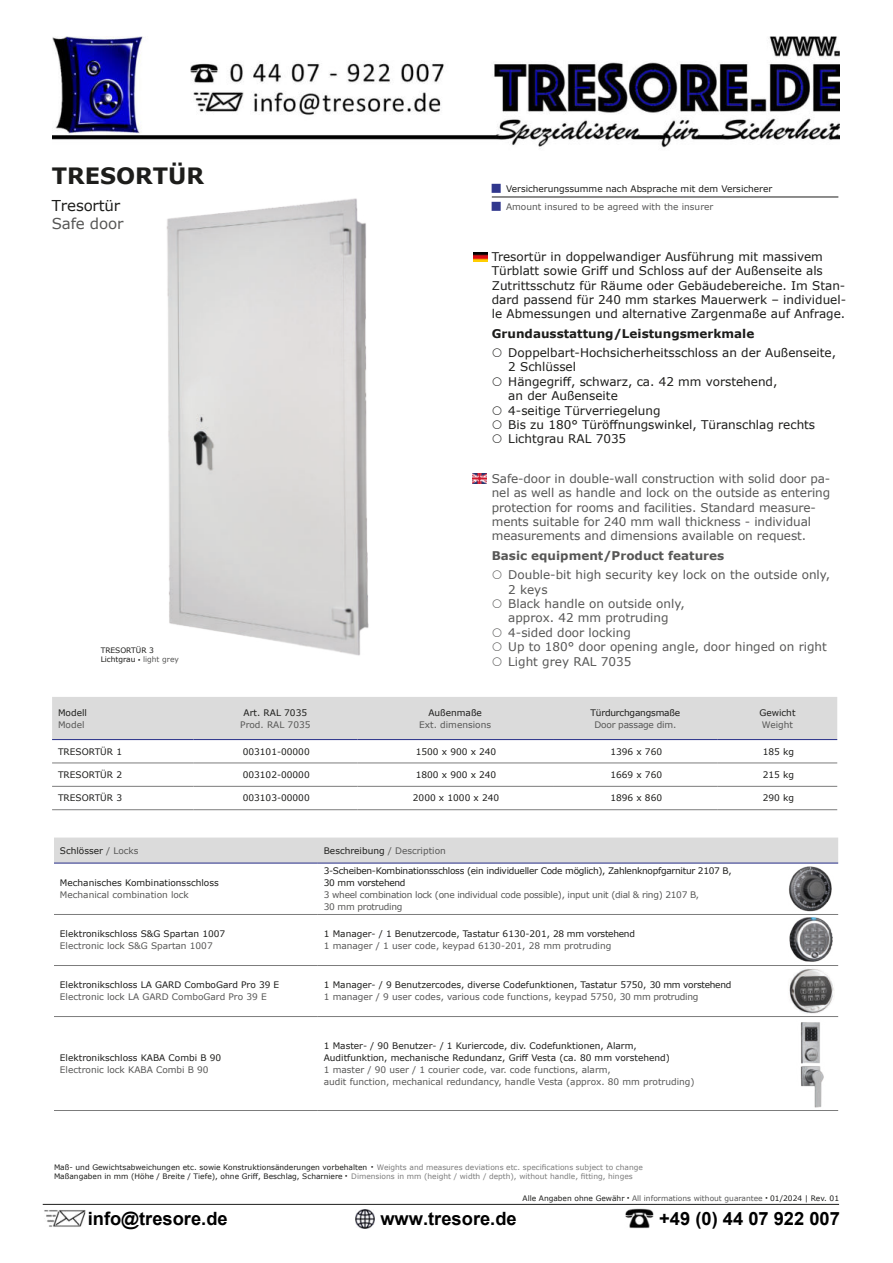
<style>
.page{position:relative;width:893px;height:1263px;background:#fff}
.page>*{position:absolute;margin:0;border:0;box-sizing:border-box;transform-origin:0 0}
.t1{font:700 22.5px "Verdana";color:#1d1d1b}
.t2{font:700 18.3px "Arial";color:#000}
.t3{font:15px "Verdana";letter-spacing:-.01em;color:#1d1d1b}
.t4{font:15px "Verdana";letter-spacing:-.01em;color:#575756}
.t5{font:12px/14.4px "Verdana";color:#1d1d1b}
.t6{font:12px/14.4px "Verdana";letter-spacing:-.005em;color:#575756}
.t7{font:700 12px "Verdana";color:#1d1d1b}
.t8{font:700 12px "Verdana";color:#575756}
.t9{font:9px/12px "Verdana";color:#1d1d1b}
.t10{font:9px/12px "Verdana";color:#575756}
.t11{font:9px/12px "Verdana";letter-spacing:-.03em;color:#1d1d1b}
.t12{font:9px/12px "Verdana";letter-spacing:-.03em;color:#575756}
.t13{font:9px "Verdana";letter-spacing:-.02em;color:#1d1d1b}
.t14{font:9px "Verdana";letter-spacing:-.02em;color:#575756}
.t15{font:7.5px/9px "Verdana";color:#7c7c7c}
.t16{font:7.5px/9px "Verdana";color:#1d1d1b}
.s1{color:#575756}
.s2{color:#1d1d1b}
</style>
<div class="page">
<img style="left:166px;top:198px;width:203px;height:458px">
<div style="left:52px;top:697px;width:785px;height:42px;background:#dbdbdb"></div>
<hr style="left:52px;top:739px;width:141px;height:1px;background:#30378d">
<hr style="left:193px;top:739px;width:164px;height:1px;background:#30378d">
<hr style="left:357px;top:739px;width:196px;height:1px;background:#30378d">
<hr style="left:553px;top:739px;width:165px;height:1px;background:#30378d">
<hr style="left:718px;top:739px;width:119px;height:1px;background:#30378d">
<hr style="left:52px;top:763px;width:141px;height:1px;background:#7c7c7c">
<hr style="left:193px;top:763px;width:164px;height:1px;background:#7c7c7c">
<hr style="left:357px;top:763px;width:196px;height:1px;background:#7c7c7c">
<hr style="left:553px;top:763px;width:165px;height:1px;background:#7c7c7c">
<hr style="left:718px;top:763px;width:119px;height:1px;background:#7c7c7c">
<hr style="left:52px;top:786px;width:141px;height:1px;background:#7c7c7c">
<hr style="left:52px;top:809px;width:141px;height:1px;background:#7c7c7c">
<hr style="left:193px;top:786px;width:164px;height:1px;background:#7c7c7c">
<hr style="left:193px;top:809px;width:164px;height:1px;background:#7c7c7c">
<hr style="left:357px;top:786px;width:196px;height:1px;background:#7c7c7c">
<hr style="left:357px;top:809px;width:196px;height:1px;background:#7c7c7c">
<hr style="left:553px;top:786px;width:165px;height:1px;background:#7c7c7c">
<hr style="left:553px;top:809px;width:165px;height:1px;background:#7c7c7c">
<hr style="left:718px;top:786px;width:119px;height:1px;background:#7c7c7c">
<hr style="left:718px;top:809px;width:119px;height:1px;background:#7c7c7c">
<img style="left:473px;top:253px;width:15px;height:8px">
<img style="left:472px;top:474px;width:15px;height:9px">
<hr style="left:492px;top:197px;width:346px;height:1px;background:#1d1d1b">
<div style="left:54px;top:837px;width:784px;height:25px;background:#dbdbdb"></div>
<hr style="left:54px;top:862px;width:264px;height:2px;background:#30378d">
<hr style="left:318px;top:862px;width:520px;height:2px;background:#30378d">
<hr style="left:54px;top:914px;width:264px;height:1px;background:#7c7c7c">
<hr style="left:318px;top:914px;width:520px;height:1px;background:#7c7c7c">
<hr style="left:54px;top:965px;width:264px;height:1px;background:#7c7c7c">
<hr style="left:318px;top:965px;width:520px;height:1px;background:#7c7c7c">
<hr style="left:54px;top:1016px;width:264px;height:1px;background:#7c7c7c">
<hr style="left:54px;top:1110px;width:264px;height:1px;background:#7c7c7c">
<hr style="left:318px;top:1016px;width:520px;height:1px;background:#7c7c7c">
<hr style="left:318px;top:1110px;width:520px;height:1px;background:#7c7c7c">
<img style="left:789px;top:969px;width:45px;height:45px">
<img style="left:788px;top:866px;width:45px;height:96px">
<img style="left:800px;top:1022px;width:24px;height:86px">
<hr style="left:43px;top:1204px;width:796px;height:1px;background:#1d1d1b">
<img style="left:44px;top:1210px;width:42px;height:17px">
<img style="left:625px;top:1208px;width:29px;height:21px">
<img style="left:356px;top:1209px;width:19px;height:19px">
<img style="left:52px;top:36px;width:788px;height:112px">
<h1 class="t1" style="left:52px;top:167px;width:154px">TRESORTÜR</h1>
<h3 class="t3" style="left:52px;top:199px;width:70px">Tresortür</h3>
<h3 class="t4" style="left:52px;top:217px;width:73px">Safe door</h3>
<p class="t16" style="left:101px;top:646px;width:80px">TRESORTÜR 3<br>Lichtgrau ● <span class="s1">light grey</span></p>
<p class="t9" style="left:58px;top:707px;width:30px">Modell</p>
<p class="t10" style="left:58px;top:719px;width:28px">Model</p>
<p class="t9" style="left:244px;top:707px;width:65px">Art. RAL 7035</p>
<p class="t10" style="left:240px;top:719px;width:72px">Prod. RAL 7035</p>
<p class="t9" style="left:506px;top:184px;width:268px">Versicherungssumme nach Absprache mit dem Versicherer</p>
<p class="t10" style="left:506px;top:202px;width:209px">Amount insured to be agreed with the insurer</p>
<p class="t5" style="left:492px;top:250px;width:356px">Tresortür in doppelwandiger Ausführung mit massivem Türblatt sowie Griff und Schloss auf der Außenseite als Zutrittsschutz für Räume oder Gebäudebereiche. Im Stan&shy;dard passend für 240 mm starkes Mauerwerk – individuel&shy;le Abmessungen und alternative Zargenmaße auf Anfrage.</p>
<h3 class="t7" style="left:492px;top:329px;width:264px">Grundausstattung/Leistungsmerkmale</h3>
<h3 class="t5" style="left:508px;top:346px;width:329px">Doppelbart-Hochsicherheitsschloss an der Außenseite,<br>2 Schlüssel<br>Hängegriff, schwarz, ca. 42 mm vorstehend,<br>an der Außenseite<br>4-seitige Türverriegelung<br>Bis zu 180° Türöffnungswinkel, Türanschlag rechts<br>Lichtgrau RAL 7035</h3>
<p class="t6" style="left:492px;top:472px;width:340px">Safe-door in double-wall construction with solid door pa&shy;nel as well as handle and lock on the outside as entering protection for rooms and facilities. Standard measure&shy;ments suitable for 240 mm wall thickness - individual measurements and dimensions available on request.</p>
<h3 class="t8" style="left:492px;top:551px;width:234px">Basic equipment/Product features</h3>
<h3 class="t6" style="left:508px;top:569px;width:323px">Double-bit high security key lock on the outside only,<br>2 keys<br>Black handle on outside only,<br>approx. 42 mm protruding<br>4-sided door locking<br>Up to 180° door opening angle, door hinged on right<br>Light grey RAL 7035</h3>
<p class="t9" style="left:428px;top:707px;width:55px">Außenmaße</p>
<p class="t10" style="left:419px;top:719px;width:73px">Ext. dimensions</p>
<p class="t13" style="left:590px;top:709px;width:91px">Türdurchgangsmaße</p>
<p class="t14" style="left:594px;top:721px;width:84px">Door passage dim.</p>
<p class="t9" style="left:759px;top:707px;width:38px">Gewicht</p>
<p class="t10" style="left:762px;top:719px;width:33px">Weight</p>
<p class="t9" style="left:58px;top:746px;width:66px">TRESORTÜR 1</p>
<p class="t9" style="left:243px;top:746px;width:69px">003101-00000</p>
<p class="t9" style="left:416px;top:746px;width:82px">1500 x 900 x 240</p>
<p class="t9" style="left:610px;top:746px;width:53px">1396 x 760</p>
<p class="t9" style="left:763px;top:746px;width:33px">185 kg</p>
<p class="t9" style="left:58px;top:769px;width:66px">TRESORTÜR 2</p>
<p class="t9" style="left:243px;top:769px;width:69px">003102-00000</p>
<p class="t9" style="left:416px;top:769px;width:82px">1800 x 900 x 240</p>
<p class="t9" style="left:610px;top:769px;width:53px">1669 x 760</p>
<p class="t9" style="left:763px;top:769px;width:33px">215 kg</p>
<p class="t9" style="left:58px;top:793px;width:66px">TRESORTÜR 3</p>
<p class="t9" style="left:243px;top:793px;width:69px">003103-00000</p>
<p class="t9" style="left:413px;top:793px;width:88px">2000 x 1000 x 240</p>
<p class="t9" style="left:610px;top:793px;width:53px">1896 x 860</p>
<p class="t9" style="left:763px;top:793px;width:33px">290 kg</p>
<p class="t9" style="left:60px;top:845px;width:80px">Schlösser <span class="s1">/ Locks</span></p>
<p class="t9" style="left:324px;top:845px;width:124px">Beschreibung <span class="s1">/ Description</span></p>
<p class="t9" style="left:60px;top:878px;width:160px">Mechanisches Kombinationsschloss</p>
<p class="t10" style="left:60px;top:890px;width:131px">Mechanical combination lock</p>
<p class="t11" style="left:324px;top:866px;width:409px">3-Scheiben-Kombinationsschloss (ein individueller Code möglich), Zahlenknopfgarnitur 2107 B,<br>30 mm vorstehend</p>
<p class="t12" style="left:324px;top:890px;width:377px">3 wheel combination lock (one individual code possible), input unit (dial &amp; ring) 2107 B,<br>30 mm protruding</p>
<p class="t9" style="left:60px;top:929px;width:167px">Elektronikschloss S&amp;G Spartan 1007</p>
<p class="t10" style="left:60px;top:941px;width:154px">Electronic lock S&amp;G Spartan 1007</p>
<p class="t9" style="left:60px;top:980px;width:221px">Elektronikschloss LA GARD ComboGard Pro 39 E</p>
<p class="t10" style="left:60px;top:992px;width:208px">Electronic lock LA GARD ComboGard Pro 39 E</p>
<p class="t9" style="left:60px;top:1052px;width:163px">Elektronikschloss KABA Combi B 90</p>
<p class="t10" style="left:60px;top:1064px;width:150px">Electronic lock KABA Combi B 90</p>
<p class="t9" style="left:324px;top:929px;width:313px">1 Manager- / 1 Benutzercode, Tastatur 6130-201, 28 mm vorstehend</p>
<p class="t10" style="left:324px;top:941px;width:289px">1 manager / 1 user code, keypad 6130-201, 28 mm protruding</p>
<p class="t9" style="left:324px;top:980px;width:409px">1 Manager- / 9 Benutzercodes, diverse Codefunktionen, Tastatur 5750, 30 mm vorstehend</p>
<p class="t10" style="left:324px;top:992px;width:376px">1 manager / 9 user codes, various code functions, keypad 5750, 30 mm protruding</p>
<p class="t9" style="left:324px;top:1040px;width:348px">1 Master- / 90 Benutzer- / 1 Kuriercode, div. Codefunktionen, Alarm,<br>Auditfunktion, mechanische Redundanz, Griff Vesta (ca. 80 mm vorstehend)</p>
<p class="t10" style="left:324px;top:1064px;width:372px">1 master / 90 user / 1 courier code, var. code functions, alarm,<br>audit function, mechanical redundancy, handle Vesta (approx. 80 mm protruding)</p>
<p class="t15" style="left:54px;top:1163px;width:590px;text-indent:317px"><sup>●</sup> Weights and measures deviations etc. speci昀椀cations subject to change<br><span class="s2">Maßangaben in mm (Höhe / Breite / Tiefe), ohne Griff, Beschlag, Scharniere</span> <sup>●</sup> Dimensions in mm (height / width / depth), without handle, 昀椀tting, hinges</p>
<p class="t16" style="left:54px;top:1163px;width:315px">Maß- und Gewichtsabweichungen etc. sowie Konstruktionsänderungen vorbehalten</p>
<p class="t16" style="left:523px;top:1194px;width:318px">Alle Angaben ohne Gewähr ● <span class="s1">All informations without guarantee</span> ● 01/2024 | Rev. 01</p>
<h2 class="t2" style="left:88px;top:1206px;width:141px">info@tresore.de</h2>
<h2 class="t2" style="left:380px;top:1206px;width:138px">www.tresore.de</h2>
<h2 class="t2" style="left:659px;top:1206px;width:182px">+49 (0) 44 07 922 007</h2>
</div>
